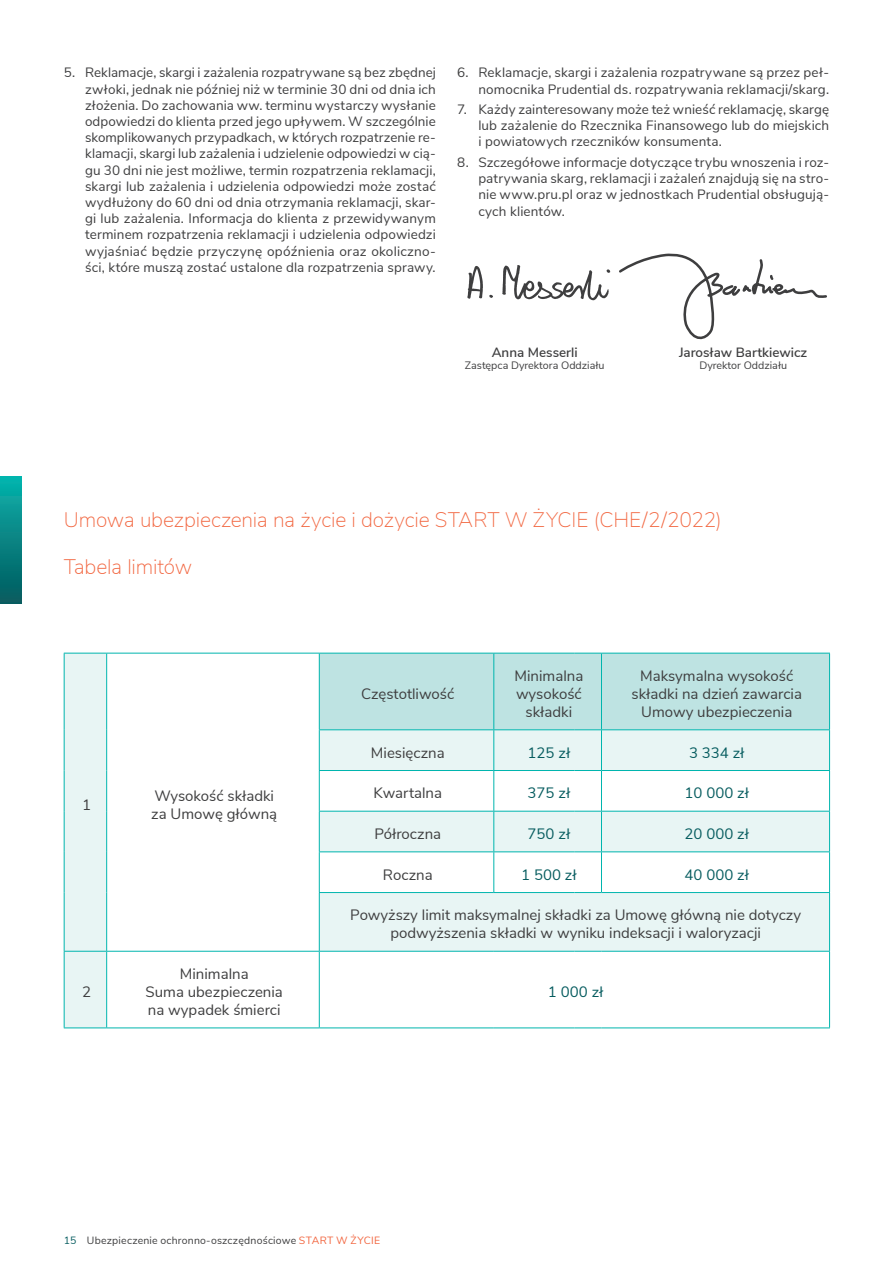
<style>
.page{position:relative;width:893px;height:1263px;background:#fff}
.page>*{position:absolute;margin:0;border:0;box-sizing:border-box;transform-origin:0 0}
.t1{font:200 21px "Nunito Sans";letter-spacing:-.01em;color:#f26640}
.t2{font:15px/18px "Nunito Sans";color:#3e3e3f;text-align:center}
.t3{font:15px "Nunito Sans";color:#065c5f}
.t4{font:13.5px/16.2px "Nunito Sans";letter-spacing:.01em;color:#3e3e3f;text-align:justify}
.t5{font:600 13.35px "Nunito Sans";color:#3e3e3f}
.t6{font:10.8px "Nunito Sans";color:#3e3e3f}
.t7{font:10.5px "Nunito Sans";letter-spacing:.02em;color:#3e3e3f}
.s1{color:#065c5f}
.s2{color:#f26640}
</style>
<div class="page">
<svg style="left:65px;top:654px;width:764px;height:373px"></svg>
<hr style="left:64px;top:653px;width:43px;height:1px;background:#00b5ae">
<hr style="left:64px;top:653px;width:1px;height:77px;background:#00b5ae">
<hr style="left:107px;top:653px;width:212px;height:1px;background:#00b5ae">
<hr style="left:106px;top:653px;width:1px;height:77px;background:#00b5ae">
<hr style="left:64px;top:730px;width:1px;height:40px;background:#00b5ae">
<hr style="left:106px;top:730px;width:1px;height:40px;background:#00b5ae">
<hr style="left:64px;top:770px;width:1px;height:41px;background:#00b5ae">
<hr style="left:106px;top:770px;width:1px;height:41px;background:#00b5ae">
<hr style="left:64px;top:811px;width:1px;height:41px;background:#00b5ae">
<hr style="left:106px;top:811px;width:1px;height:41px;background:#00b5ae">
<hr style="left:64px;top:852px;width:1px;height:40px;background:#00b5ae">
<hr style="left:106px;top:852px;width:1px;height:40px;background:#00b5ae">
<hr style="left:64px;top:892px;width:1px;height:59px;background:#00b5ae">
<hr style="left:106px;top:892px;width:1px;height:59px;background:#00b5ae">
<hr style="left:319px;top:730px;width:1px;height:40px;background:#00b5ae">
<hr style="left:493px;top:730px;width:1px;height:40px;background:#00b5ae">
<div style="left:319px;top:653px;width:511px;height:77px;background:#bee3e2"></div>
<hr style="left:601px;top:729px;width:229px;height:1px;background:#00b5ae">
<hr style="left:601px;top:730px;width:1px;height:40px;background:#00b5ae">
<hr style="left:829px;top:730px;width:1px;height:40px;background:#00b5ae">
<hr style="left:319px;top:770px;width:175px;height:1px;background:#00b5ae">
<hr style="left:319px;top:771px;width:1px;height:40px;background:#00b5ae">
<hr style="left:494px;top:770px;width:80px;height:1px;background:#00b5ae">
<hr style="left:493px;top:771px;width:1px;height:40px;background:#00b5ae">
<svg style="left:574px;top:770px;width:27px;height:1px"></svg>
<hr style="left:601px;top:770px;width:229px;height:1px;background:#00b5ae">
<hr style="left:601px;top:771px;width:1px;height:40px;background:#00b5ae">
<hr style="left:829px;top:771px;width:1px;height:40px;background:#00b5ae">
<hr style="left:319px;top:811px;width:175px;height:1px;background:#00b5ae">
<hr style="left:319px;top:811px;width:1px;height:40px;background:#00b5ae">
<hr style="left:494px;top:811px;width:80px;height:1px;background:#00b5ae">
<hr style="left:493px;top:811px;width:1px;height:40px;background:#00b5ae">
<svg style="left:574px;top:811px;width:27px;height:1px"></svg>
<hr style="left:601px;top:811px;width:229px;height:1px;background:#00b5ae">
<hr style="left:601px;top:811px;width:1px;height:40px;background:#00b5ae">
<hr style="left:829px;top:811px;width:1px;height:40px;background:#00b5ae">
<hr style="left:319px;top:851px;width:175px;height:1px;background:#00b5ae">
<hr style="left:319px;top:852px;width:1px;height:40px;background:#00b5ae">
<hr style="left:494px;top:851px;width:80px;height:1px;background:#00b5ae">
<hr style="left:493px;top:852px;width:1px;height:40px;background:#00b5ae">
<svg style="left:574px;top:851px;width:27px;height:1px"></svg>
<hr style="left:601px;top:851px;width:229px;height:1px;background:#00b5ae">
<hr style="left:601px;top:852px;width:1px;height:40px;background:#00b5ae">
<hr style="left:829px;top:852px;width:1px;height:40px;background:#00b5ae">
<hr style="left:319px;top:892px;width:175px;height:1px;background:#00b5ae">
<hr style="left:319px;top:893px;width:1px;height:58px;background:#00b5ae">
<hr style="left:494px;top:892px;width:80px;height:1px;background:#00b5ae">
<svg style="left:574px;top:892px;width:27px;height:1px"></svg>
<hr style="left:601px;top:892px;width:229px;height:1px;background:#00b5ae">
<hr style="left:829px;top:893px;width:1px;height:58px;background:#00b5ae">
<hr style="left:64px;top:951px;width:43px;height:1px;background:#00b5ae">
<hr style="left:64px;top:951px;width:1px;height:76px;background:#00b5ae">
<hr style="left:107px;top:951px;width:212px;height:1px;background:#00b5ae">
<hr style="left:106px;top:951px;width:1px;height:76px;background:#00b5ae">
<hr style="left:319px;top:951px;width:175px;height:1px;background:#00b5ae">
<hr style="left:319px;top:951px;width:1px;height:76px;background:#00b5ae">
<hr style="left:494px;top:951px;width:80px;height:1px;background:#00b5ae">
<svg style="left:574px;top:951px;width:27px;height:1px"></svg>
<hr style="left:601px;top:951px;width:229px;height:1px;background:#00b5ae">
<hr style="left:829px;top:951px;width:1px;height:76px;background:#00b5ae">
<hr style="left:64px;top:1027px;width:43px;height:1px;background:#00b5ae">
<hr style="left:107px;top:1027px;width:212px;height:1px;background:#00b5ae">
<hr style="left:319px;top:1027px;width:175px;height:1px;background:#00b5ae">
<hr style="left:494px;top:1027px;width:80px;height:1px;background:#00b5ae">
<svg style="left:574px;top:1027px;width:27px;height:1px"></svg>
<hr style="left:601px;top:1027px;width:229px;height:1px;background:#00b5ae">
<img style="left:467px;top:265px;width:144px;height:36px">
<svg style="left:619px;top:253px;width:208px;height:87px"></svg>
<div style="left:0;top:476px;width:21px;height:128px;background:linear-gradient(to bottom,#09b3ad,#05595d)"></div>
<p class="t4" style="left:85px;top:64px;width:352px;text-indent:-21px">5. Reklamacje, skargi i zażalenia rozpatrywane są bez zbędnej zwłoki, jednak nie później niż w terminie 30 dni od dnia ich złożenia. Do zachowania ww. terminu wystarczy wysłanie odpowiedzi do klienta przed jego upływem. W szczególnie skomplikowanych przypadkach, w których rozpatrzenie re&shy;klamacji, skargi lub zażalenia i udzielenie odpowiedzi w cią&shy;gu 30 dni nie jest możliwe, termin rozpatrzenia reklamacji, skargi lub zażalenia i udzielenia odpowiedzi może zostać wydłużony do 60 dni od dnia otrzymania reklamacji, skar&shy;gi lub zażalenia. Informacja do klienta z przewidywanym terminem rozpatrzenia reklamacji i udzielenia odpowiedzi wyjaśniać będzie przyczynę opóźnienia oraz okoliczno&shy;ści, które muszą zostać ustalone dla rozpatrzenia sprawy.</p>
<p class="t4" style="left:457px;top:64px;width:374px;text-align:right">6. Reklamacje, skargi i zażalenia rozpatrywane są przez peł&shy;nomocnika Prudential ds. rozpatrywania reklamacji/skarg.</p>
<p class="t4" style="left:478px;top:100px;width:352px;text-indent:-21px">7. Każdy zainteresowany może też wnieść reklamację, skargę lub zażalenie do Rzecznika Finansowego lub do miejskich i powiatowych rzeczników konsumenta.</p>
<p class="t4" style="left:478px;top:153px;width:352px;text-indent:-21px">8. Szczegółowe informacje dotyczące trybu wnoszenia i roz&shy;patrywania skarg, reklamacji i zażaleń znajdują się na stro&shy;nie www.pru.pl oraz w jednostkach Prudential obsługują&shy;cych klientów.</p>
<p class="t5" style="left:492px;top:342px;width:87px">Anna Messerli</p>
<p class="t6" style="left:465px;top:358px;width:141px">Zastępca Dyrektora Oddziału</p>
<p class="t5" style="left:679px;top:342px;width:130px">Jarosław Bartkiewicz</p>
<p class="t6" style="left:699px;top:358px;width:89px">Dyrektor Oddziału</p>
<p class="t1" style="left:64px;top:505px;width:660px">Umowa ubezpieczenia na życie i dożycie START W ŻYCIE (CHE/2/2022)</p>
<p class="t1" style="left:64px;top:551px;width:130px">Tabela limitów</p>
<p class="t2" style="left:82px;top:795px;width:10px">1</p>
<p class="t2" style="left:151px;top:786px;width:127px;text-align:left">Wysokość składki za Umowę główną</p>
<p class="t2" style="left:82px;top:982px;width:10px">2</p>
<p class="t2" style="left:146px;top:964px;width:139px">Minimalna<br>Suma ubezpieczenia na wypadek śmierci</p>
<p class="t2" style="left:361px;top:684px;width:95px">Częstotliwość</p>
<p class="t2" style="left:514px;top:666px;width:70px">Minimalna wysokość składki</p>
<p class="t2" style="left:631px;top:666px;width:172px">Maksymalna wysokość składki na dzień zawarcia<br>Umowy ubezpieczenia</p>
<p class="t2" style="left:371px;top:743px;width:75px">Miesięczna</p>
<p class="t3" style="left:528px;top:741px;width:44px">125 zł</p>
<p class="t3" style="left:689px;top:741px;width:57px">3 334 zł</p>
<p class="t2" style="left:374px;top:783px;width:70px">Kwartalna</p>
<p class="t3" style="left:528px;top:782px;width:44px">375 zł</p>
<p class="t3" style="left:684px;top:782px;width:66px">10 000 zł</p>
<p class="t2" style="left:374px;top:824px;width:68px">Półroczna</p>
<p class="t3" style="left:528px;top:823px;width:44px">750 zł</p>
<p class="t3" style="left:684px;top:823px;width:66px">20 000 zł</p>
<p class="t2" style="left:383px;top:865px;width:51px">Roczna</p>
<p class="t3" style="left:521px;top:864px;width:57px">1 500 zł</p>
<p class="t3" style="left:684px;top:864px;width:66px">40 000 zł</p>
<p class="t2" style="left:350px;top:905px;width:452px">Powyższy limit maksymalnej składki za Umowę główną nie dotyczy podwyższenia składki w wyniku indeksacji i waloryzacji</p>
<p class="t3" style="left:548px;top:981px;width:57px">1 000 zł</p>
<p class="t7" style="left:64px;top:1232px;width:318px"><span class="s1">15</span> Ubezpieczenie ochronno-oszczędnościowe <span class="s2">START W ŻYCIE</span></p>
</div>
